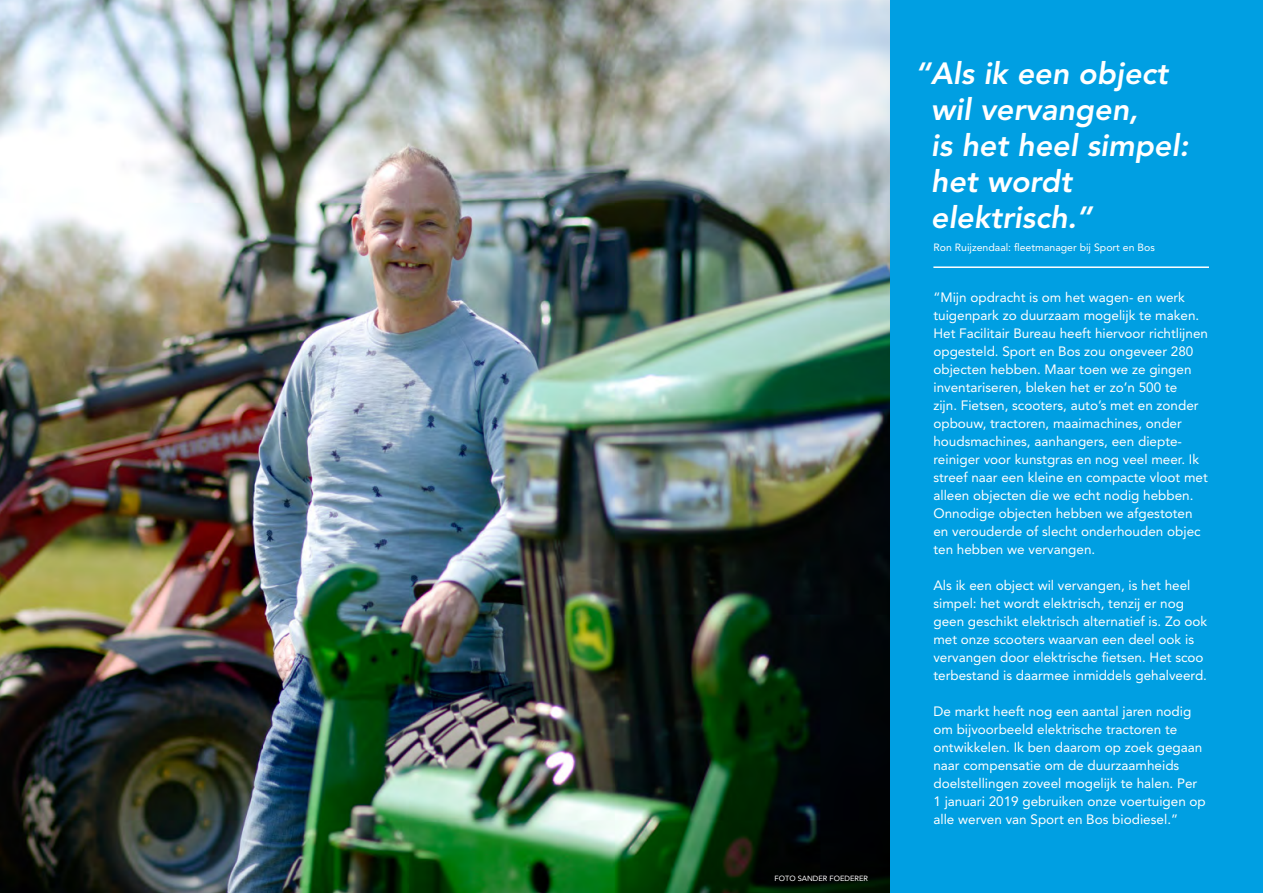
<style>
.page{position:relative;width:1263px;height:893px;background:#fff}
.page>*{position:absolute;margin:0;border:0;box-sizing:border-box;transform-origin:0 0}
.t1{font:italic 800 30.45px/36px "Avenir LT Std";color:#fff}
.t2{font:13.5px/18px "Avenir LT Std";color:#fff}
.t3{font:10.5px "Avenir LT Std";color:#fff}
.t4{font:7.5px "Avenir LT Std";color:#fff}
</style>
<div class="page">
<img style="left:0;top:0;width:891px;height:893px">
<div style="left:891px;top:0;width:372px;height:893px;background:#009fe2"></div>
<hr style="left:933px;top:266px;width:276px;height:2px;background:#fff">
<p class="t4" style="left:775px;top:874px;width:95px">FOTO SANDER FOEDERER</p>
<h2 class="t1" style="left:931px;top:55px;width:259px;text-indent:-16px">“Als ik een object wil vervangen,<br>is het heel simpel: het wordt elektrisch.”</h2>
<p class="t3" style="left:933px;top:241px;width:223px">Ron Ruijzendaal: feetmanager bij Sport en Bos</p>
<p class="t2" style="left:933px;top:289px;width:276px">“Mijn opdracht is om het wagen- en werk tuigenpark zo duurzaam mogelijk te maken.<br>Het Facilitair Bureau heeft hiervoor richtlijnen opgesteld. Sport en Bos zou ongeveer 280 objecten hebben. Maar toen we ze gingen inventariseren, bleken het er zo’n 500 te<br>zijn. Fietsen, scooters, auto’s met en zonder opbouw, tractoren, maaimachines, onder houdsmachines, aanhangers, een diepte&shy;reiniger voor kunstgras en nog veel meer. Ik streef naar een kleine en compacte vloot met alleen objecten die we echt nodig hebben.<br>Onnodige objecten hebben we afgestoten en verouderde of slecht onderhouden objec ten hebben we vervangen.</p>
<p class="t2" style="left:933px;top:577px;width:275px">Als ik een object wil vervangen, is het heel simpel: het wordt elektrisch, tenzij er nog geen geschikt elektrisch alternatief is. Zo ook met onze scooters waarvan een deel ook is vervangen door elektrische fetsen. Het scoo terbestand is daarmee inmiddels gehalveerd.</p>
<p class="t2" style="left:933px;top:703px;width:274px">De markt heeft nog een aantal jaren nodig om bijvoorbeeld elektrische tractoren te ontwikkelen. Ik ben daarom op zoek gegaan naar compensatie om de duurzaamheids doelstellingen zoveel mogelijk te halen. Per 1 januari 2019 gebruiken onze voertuigen op alle werven van Sport en Bos biodiesel.”</p>
</div>
